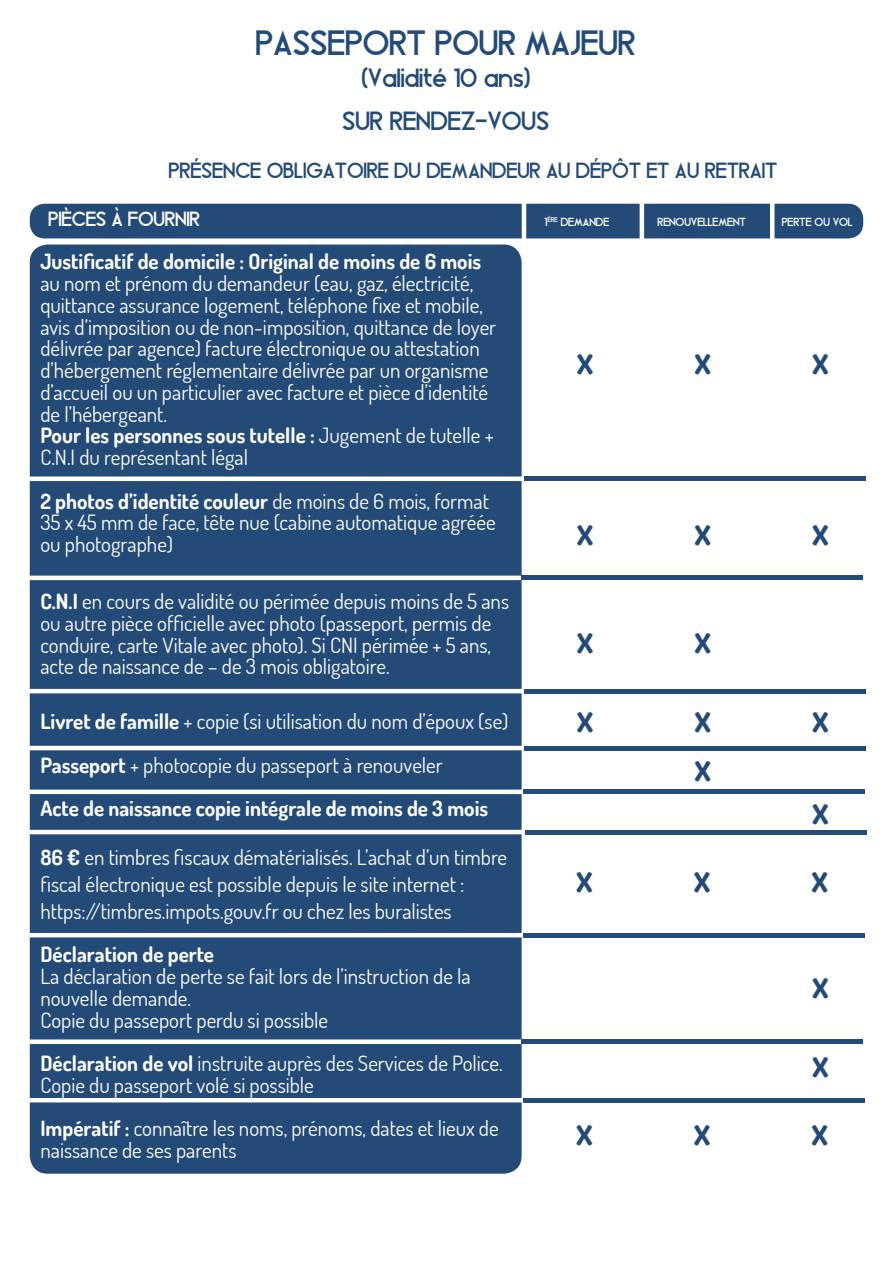
<style>
.page{position:relative;width:893px;height:1263px;background:#fff}
.page>*{position:absolute;margin:0;border:0;box-sizing:border-box;transform-origin:0 0}
.t1{font:36px "Blissful Thinking";color:#244b78}
.t2{font:27px/42.6px "Blissful Thinking";color:#244b78;text-align:center}
.t3{font:800 27px "Dosis";color:#244b78}
.t4{font:22.5px "Blissful Thinking";color:#244b78}
.t5{font:21px/21.8px "Dosis";color:#fff}
.t6{font:700 21px "Dosis";color:#fff}
.t7{font:21px "Blissful Thinking";color:#fff}
.t8{font:12px "Blissful Thinking";color:#fff}
.s1{font-weight:700}
</style>
<div class="page">
<div style="left:30px;top:244px;width:492px;height:930px;background:#244b78;border-radius:18px"></div>
<div style="left:30px;top:204px;width:833px;height:34px;background:#244b78;border-radius:15px"></div>
<hr style="left:522px;top:194px;width:4px;height:58px;background:#fff">
<hr style="left:640px;top:193px;width:4px;height:47px;background:#fff">
<hr style="left:770px;top:192px;width:4px;height:48px;background:#fff">
<div style="left:25px;top:476px;width:501px;height:5px;background:#fff"></div>
<div style="left:525px;top:476px;width:341px;height:5px;background:#244b78"></div>
<hr style="left:13px;top:576px;width:509px;height:4px;background:#fff">
<svg style="left:522px;top:576px;width:341px;height:4px"></svg>
<hr style="left:23px;top:689px;width:502px;height:4px;background:#fff">
<svg style="left:524px;top:689px;width:341px;height:4px"></svg>
<hr style="left:23px;top:746px;width:502px;height:4px;background:#fff">
<svg style="left:524px;top:746px;width:341px;height:4px"></svg>
<div style="left:23px;top:789px;width:502px;height:5px;background:#fff"></div>
<div style="left:524px;top:789px;width:341px;height:5px;background:#244b78"></div>
<hr style="left:22px;top:830px;width:503px;height:4px;background:#fff">
<svg style="left:525px;top:830px;width:342px;height:4px"></svg>
<hr style="left:22px;top:933px;width:501px;height:4px;background:#fff">
<svg style="left:523px;top:933px;width:342px;height:4px"></svg>
<div style="left:13px;top:1039px;width:509px;height:5px;background:#fff"></div>
<div style="left:522px;top:1039px;width:341px;height:5px;background:#244b78"></div>
<hr style="left:18px;top:1098px;width:505px;height:4px;background:#fff">
<svg style="left:523px;top:1098px;width:342px;height:4px"></svg>
<h1 class="t1" style="left:256px;top:23px;width:381px">PASSEPORT POUR MAJEUR</h1>
<p class="t2" style="left:343px;top:57px;width:209px">(Validité 10 ans)<br>SUR RENDEZ-VOUS</p>
<p class="t4" style="left:169px;top:158px;width:610px">PRÉSENCE OBLIGATOIRE DU DEMANDEUR AU DÉPÔT ET AU RETRAIT</p>
<p class="t7" style="left:49px;top:207px;width:153px">PIÈCES À FOURNIR</p>
<p class="t8" style="left:545px;top:215px;width:66px">1<sup>ÈRE</sup> DEMANDE</p>
<p class="t8" style="left:658px;top:215px;width:90px">RENOUVELLEMENT</p>
<p class="t8" style="left:782px;top:215px;width:72px">PERTE OU VOL</p>
<p class="t6" style="left:40px;top:248px;width:442px">Justificatif de domicile : Original de moins de 6 mois</p>
<p class="t5" style="left:40px;top:272px;width:457px">au nom et prénom du demandeur (eau, gaz, électricité, quittance assurance logement, téléphone fixe et mobile, avis d’imposition ou de non-imposition, quittance de loyer délivrée par agence) facture électronique ou attestation d’hébergement réglementaire délivrée par un organisme d’accueil ou un particulier avec facture et pièce d’identité de l’hébergeant.<br><span class="s1">Pour les personnes sous tutelle :</span> Jugement de tutelle + C.N.I du représentant légal</p>
<p class="t5" style="left:40px;top:489px;width:457px"><span class="s1">2 photos d’identité couleur</span> de moins de 6 mois, format<br>35 x 45 mm de face, tête nue (cabine automatique agréée ou photographe)</p>
<p class="t5" style="left:40px;top:590px;width:470px"><span class="s1">C.N.I</span> en cours de validité ou périmée depuis moins de 5 ans ou autre pièce officielle avec photo (passeport, permis de conduire, carte Vitale avec photo). Si CNI périmée + 5 ans, acte de naissance de – de 3 mois obligatoire.</p>
<p class="t5" style="left:40px;top:699px;width:470px;line-height:43.5px"><span class="s1">Livret de famille</span> + copie (si utilisation du nom d’époux (se)<br><span class="s1">Passeport</span> + photocopie du passeport à renouveler<br><span class="s1">Acte de naissance copie intégrale de moins de 3 mois</span></p>
<p class="t5" style="left:40px;top:843px;width:468px;line-height:27px"><span class="s1">86 €</span> en timbres fiscaux dématérialisés. L’achat d’un timbre fiscal électronique est possible depuis le site internet : https://timbres.impots.gouv.fr ou chez les buralistes</p>
<p class="t6" style="left:40px;top:941px;width:175px">Déclaration de perte</p>
<p class="t5" style="left:40px;top:965px;width:432px">La déclaration de perte se fait lors de l’instruction de la nouvelle demande.<br>Copie du passeport perdu si possible</p>
<p class="t5" style="left:40px;top:1052px;width:464px"><span class="s1">Déclaration de vol</span> instruite auprès des Services de Police.<br>Copie du passeport volé si possible</p>
<p class="t5" style="left:40px;top:1117px;width:460px"><span class="s1">Impératif :</span> connaître les noms, prénoms, dates et lieux de naissance de ses parents</p>
<p class="t3" style="left:577px;top:347px;width:17px">X</p>
<p class="t3" style="left:695px;top:347px;width:17px">X</p>
<p class="t3" style="left:812px;top:347px;width:17px">X</p>
<p class="t3" style="left:577px;top:518px;width:17px">X</p>
<p class="t3" style="left:695px;top:518px;width:17px">X</p>
<p class="t3" style="left:812px;top:518px;width:17px">X</p>
<p class="t3" style="left:577px;top:626px;width:17px">X</p>
<p class="t3" style="left:695px;top:626px;width:17px">X</p>
<p class="t3" style="left:577px;top:704px;width:17px">X</p>
<p class="t3" style="left:695px;top:704px;width:17px">X</p>
<p class="t3" style="left:812px;top:704px;width:17px">X</p>
<p class="t3" style="left:695px;top:754px;width:17px">X</p>
<p class="t3" style="left:812px;top:797px;width:17px">X</p>
<p class="t3" style="left:576px;top:865px;width:17px">X</p>
<p class="t3" style="left:694px;top:865px;width:17px">X</p>
<p class="t3" style="left:812px;top:865px;width:17px">X</p>
<p class="t3" style="left:812px;top:971px;width:17px">X</p>
<p class="t3" style="left:812px;top:1049px;width:17px">X</p>
<p class="t3" style="left:576px;top:1117px;width:17px">X</p>
<p class="t3" style="left:694px;top:1117px;width:17px">X</p>
<p class="t3" style="left:812px;top:1117px;width:17px">X</p>
</div>
